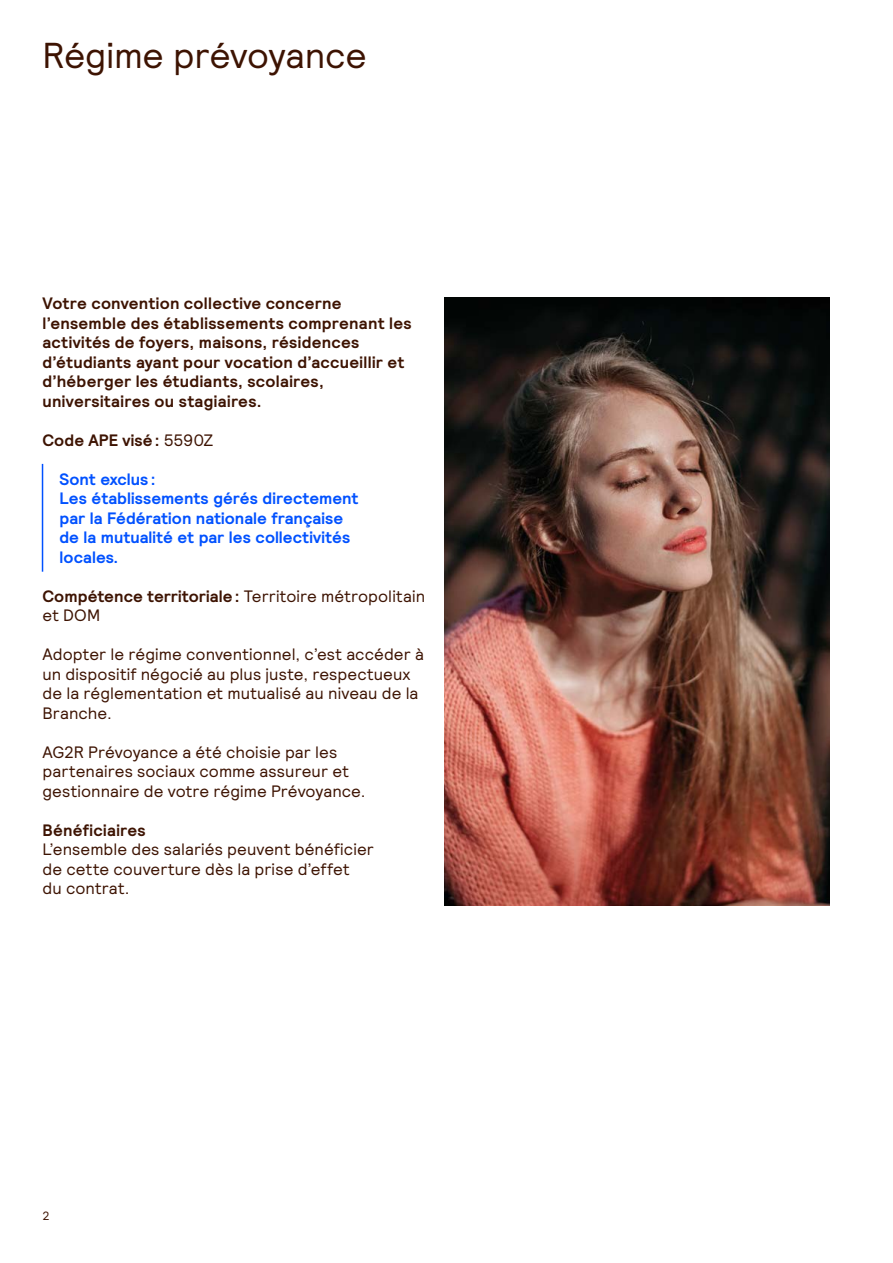
<style>
.page{position:relative;width:893px;height:1263px;background:#fff}
.page>*{position:absolute;margin:0;border:0;box-sizing:border-box;transform-origin:0 0}
.t1{font:36px "Relative";letter-spacing:-.005em;color:#3d1302}
.t2{font:16.5px/19.5px "Relative";letter-spacing:.005em;color:#3d1302}
.t3{font:700 16.5px/19.5px "Relative";letter-spacing:.015em;color:#3d1302}
.t4{font:700 16.5px/19.5px "Relative";color:#0051ff}
.t5{font:12px "Relative";color:#3d1302}
.s1{font-weight:400}
.s2{font-weight:700}
</style>
<div class="page">
<hr style="left:42px;top:464px;width:1px;height:108px;background:#0051ff">
<img style="left:444px;top:298px;width:385px;height:608px">
<h1 class="t1" style="left:43px;top:32px;width:326px">Régime prévoyance</h1>
<p class="t3" style="left:43px;top:293px;width:371px">Votre convention collective concerne l’ensemble des établissements comprenant les activités de foyers, maisons, résidences d’étudiants ayant pour vocation d’accueillir et d’héberger les étudiants, scolaires, universitaires ou stagiaires.</p>
<p class="t3" style="left:43px;top:430px;width:173px">Code APE visé: <span class="s1">5590Z</span></p>
<p class="t4" style="left:60px;top:469px;width:300px">Sont exclus :<br>Les établissements gérés directement par la Fédération nationale française de la mutualité et par les collectivités locales.</p>
<p class="t2" style="left:43px;top:586px;width:384px"><span class="s2">Compétence territoriale:</span> Territoire métropolitain et DOM</p>
<p class="t2" style="left:43px;top:644px;width:383px">Adopter le régime conventionnel, c’est accéder à un dispositif négocié au plus juste, respectueux de la réglementation et mutualisé au niveau de la Branche.</p>
<p class="t2" style="left:43px;top:742px;width:325px">AG2R Prévoyance a été choisie par les partenaires sociaux comme assureur et gestionnaire de votre régime Prévoyance.</p>
<p class="t3" style="left:43px;top:820px;width:105px">Bénéficiaires</p>
<p class="t2" style="left:43px;top:839px;width:333px">L’ensemble des salariés peuvent bénéficier de cette couverture dès la prise d’effet<br>du contrat.</p>
<p class="t5" style="left:43px;top:1208px;width:9px">2</p>
</div>
